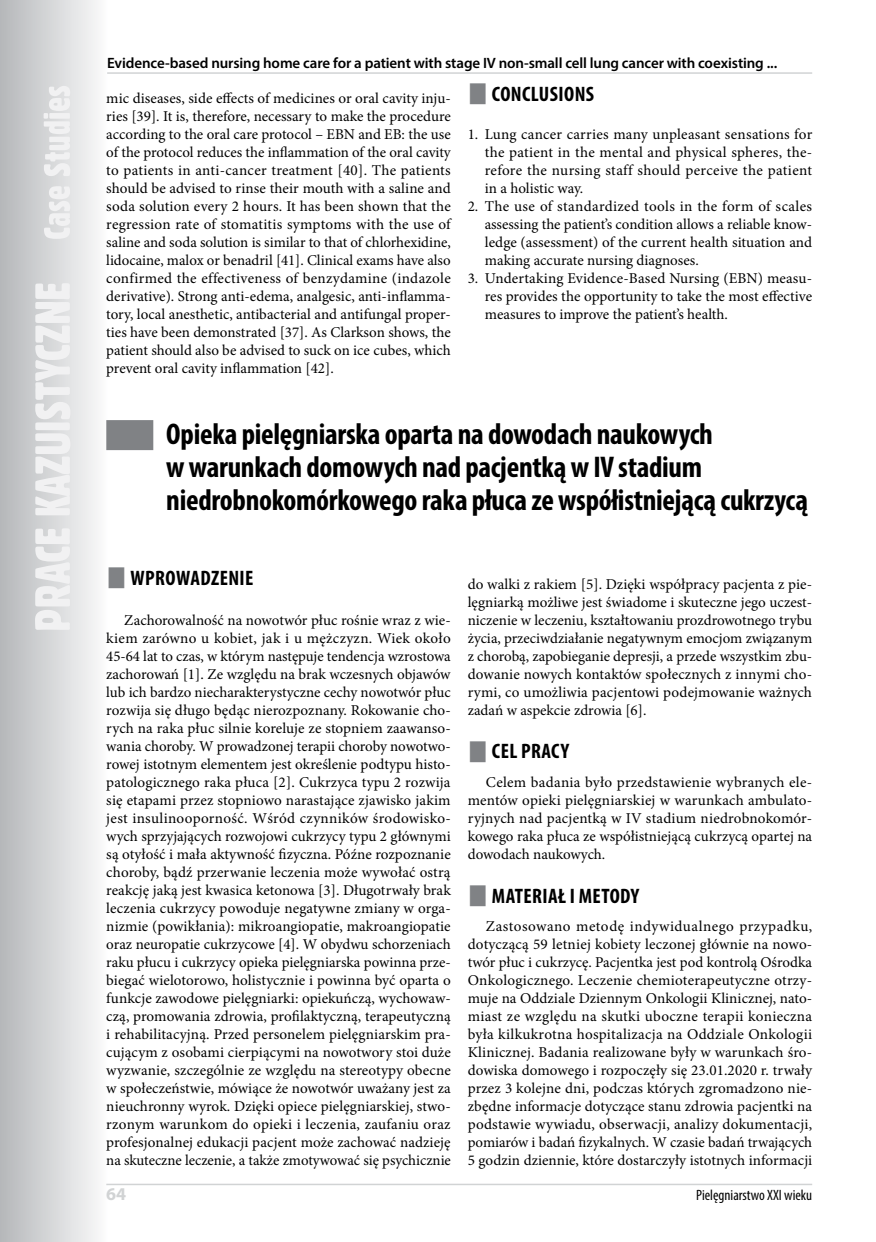
<style>
.page{position:relative;width:876px;height:1242px;background:#fff}
.page>*{position:absolute;margin:0;border:0;box-sizing:border-box;transform-origin:0 0}
.t1{font:700 condensed 30px/33px "Myriad Pro";letter-spacing:-.01em;color:#000}
.t2{font:700 condensed 21px "Myriad Pro";letter-spacing:.02em;color:#000}
.t3{font:700 18px "Myriad Pro";color:#d1d3d4}
.t4{font:15px/18px "Minion Pro";color:#000;text-align:justify}
.t5{font:600 15px "Myriad Pro";letter-spacing:-.01em;color:#000}
.t6{font:condensed 15px "Myriad Pro";color:#000}
</style>
<div class="page">
<svg style="left:0;top:0;width:108px;height:1242px"></svg>
<svg style="left:35px;top:86px;width:35px;height:544px"></svg>
<hr style="left:106px;top:1183px;width:706px;height:2px;background:#d1d3d4">
<hr style="left:107px;top:72px;width:705px;height:2px;background:#d1d3d4">
<div style="left:106px;top:420px;width:47px;height:30px;background:#808285"></div>
<p class="t5" style="left:107px;top:53px;width:672px">Evidence-based nursing home care for a patient with stage IV non-small cell lung cancer with coexisting ...</p>
<p class="t4" style="left:106px;top:89px;width:346px">mic diseases, side effects of medicines or oral cavity inju&shy;ries [39]. It is, therefore, necessary to make the procedure according to the oral care protocol – EBN and EB: the use of the protocol reduces the inflammation of the oral cavity to patients in anti-cancer treatment [40]. The patients should be advised to rinse their mouth with a saline and soda solution every 2 hours. It has been shown that the regression rate of stomatitis symptoms with the use of saline and soda solution is similar to that of chlorhexidine, lidocaine, malox or benadril [41]. Clinical exams have also confirmed the effectiveness of benzydamine (indazole derivative). Strong anti-edema, analgesic, anti-inflamma&shy;tory, local anesthetic, antibacterial and antifungal proper&shy;ties have been demonstrated [37]. As Clarkson shows, the patient should also be advised to suck on ice cubes, which prevent oral cavity inflammation [42].</p>
<h2 class="t2" style="left:492px;top:81px;width:104px">CONCLUSIONS</h2>
<p class="t4" style="left:485px;top:125px;width:329px;text-indent:-17px">1. Lung cancer carries many unpleasant sensations for the patient in the mental and physical spheres, the&shy;refore the nursing staff should perceive the patient in a holistic way.</p>
<p class="t4" style="left:485px;top:197px;width:329px;text-indent:-17px">2. The use of standardized tools in the form of scales assessing the patient’s condition allows a reliable know&shy;ledge (assessment) of the current health situation and making accurate nursing diagnoses.</p>
<p class="t4" style="left:485px;top:269px;width:329px;text-indent:-17px">3. Undertaking Evidence-Based Nursing (EBN) measu&shy;res provides the opportunity to take the most effective measures to improve the patient’s health.</p>
<h1 class="t1" style="left:166px;top:417px;width:643px">Opieka pielęgniarska oparta na dowodach naukowych<br>w warunkach domowych nad pacjentką w IV stadium niedrobnokomórkowego raka płuca ze współistniejącą cukrzycą</h1>
<h2 class="t2" style="left:131px;top:565px;width:125px">WPROWADZENIE</h2>
<p class="t4" style="left:106px;top:611px;width:346px;text-indent:18px">Zachorowalność na nowotwór płuc rośnie wraz z wie&shy;kiem zarówno u kobiet, jak i u mężczyzn. Wiek około 45-64 lat to czas, w którym następuje tendencja wzrostowa zachorowań [1]. Ze względu na brak wczesnych objawów lub ich bardzo niecharakterystyczne cechy nowotwór płuc rozwija się długo będąc nierozpoznany. Rokowanie cho&shy;rych na raka płuc silnie koreluje ze stopniem zaawanso&shy;wania choroby. W prowadzonej terapii choroby nowotwo&shy;rowej istotnym elementem jest określenie podtypu histo&shy;patologicznego raka płuca [2]. Cukrzyca typu 2 rozwija się etapami przez stopniowo narastające zjawisko jakim jest insulinooporność. Wśród czynników środowisko&shy;wych sprzyjających rozwojowi cukrzycy typu 2 głównymi są otyłość i mała aktywność fizyczna. Późne rozpoznanie choroby, bądź przerwanie leczenia może wywołać ostrą reakcję jaką jest kwasica ketonowa [3]. Długotrwały brak leczenia cukrzycy powoduje negatywne zmiany w orga&shy;nizmie (powikłania): mikroangiopatie, makroangiopatie oraz neuropatie cukrzycowe [4]. W obydwu schorzeniach raku płucu i cukrzycy opieka pielęgniarska powinna prze&shy;biegać wielotorowo, holistycznie i powinna być oparta o funkcje zawodowe pielęgniarki: opiekuńczą, wychowaw&shy;czą, promowania zdrowia, profilaktyczną, terapeutyczną i rehabilitacyjną. Przed personelem pielęgniarskim pra&shy;cującym z osobami cierpiącymi na nowotwory stoi duże wyzwanie, szczególnie ze względu na stereotypy obecne w społeczeństwie, mówiące że nowotwór uważany jest za nieuchronny wyrok. Dzięki opiece pielęgniarskiej, stwo&shy;rzonym warunkom do opieki i leczenia, zaufaniu oraz profesjonalnej edukacji pacjent może zachować nadzieję na skuteczne leczenie, a także zmotywować się psychicznie</p>
<p class="t4" style="left:468px;top:575px;width:346px">do walki z rakiem [5]. Dzięki współpracy pacjenta z pie&shy;lęgniarką możliwe jest świadome i skuteczne jego uczest&shy;niczenie w leczeniu, kształtowaniu prozdrowotnego trybu życia, przeciwdziałanie negatywnym emocjom związanym z chorobą, zapobieganie depresji, a przede wszystkim zbu&shy;dowanie nowych kontaktów społecznych z innymi cho&shy;rymi, co umożliwia pacjentowi podejmowanie ważnych zadań w aspekcie zdrowia [6].</p>
<h2 class="t2" style="left:492px;top:738px;width:79px">CEL PRACY</h2>
<p class="t4" style="left:468px;top:773px;width:346px;text-indent:18px">Celem badania było przedstawienie wybranych ele&shy;mentów opieki pielęgniarskiej w warunkach ambulato&shy;ryjnych nad pacjentką w IV stadium niedrobnokomór&shy;kowego raka płuca ze współistniejącą cukrzycą opartej na dowodach naukowych.</p>
<h2 class="t2" style="left:492px;top:882px;width:149px">MATERIAŁ I METODY</h2>
<p class="t4" style="left:468px;top:917px;width:346px;text-indent:18px">Zastosowano metodę indywidualnego przypadku, dotyczącą 59 letniej kobiety leczonej głównie na nowo&shy;twór płuc i cukrzycę. Pacjentka jest pod kontrolą Ośrodka Onkologicznego. Leczenie chemioterapeutyczne otrzy&shy;muje na Oddziale Dziennym Onkologii Klinicznej, nato&shy;miast ze względu na skutki uboczne terapii konieczna była kilkukrotna hospitalizacja na Oddziale Onkologii Klinicznej. Badania realizowane były w warunkach śro&shy;dowiska domowego i rozpoczęły się 23.01.2020 r. trwały przez 3 kolejne dni, podczas których zgromadzono nie&shy;zbędne informacje dotyczące stanu zdrowia pacjentki na podstawie wywiadu, obserwacji, analizy dokumentacji, pomiarów i badań fizykalnych. W czasie badań trwających 5 godzin dziennie, które dostarczyły istotnych informacji</p>
<p class="t3" style="left:106px;top:1182px;width:21px">64</p>
<p class="t6" style="left:696px;top:1186px;width:118px">Pielęgniarstwo XXI wieku</p>
</div>
